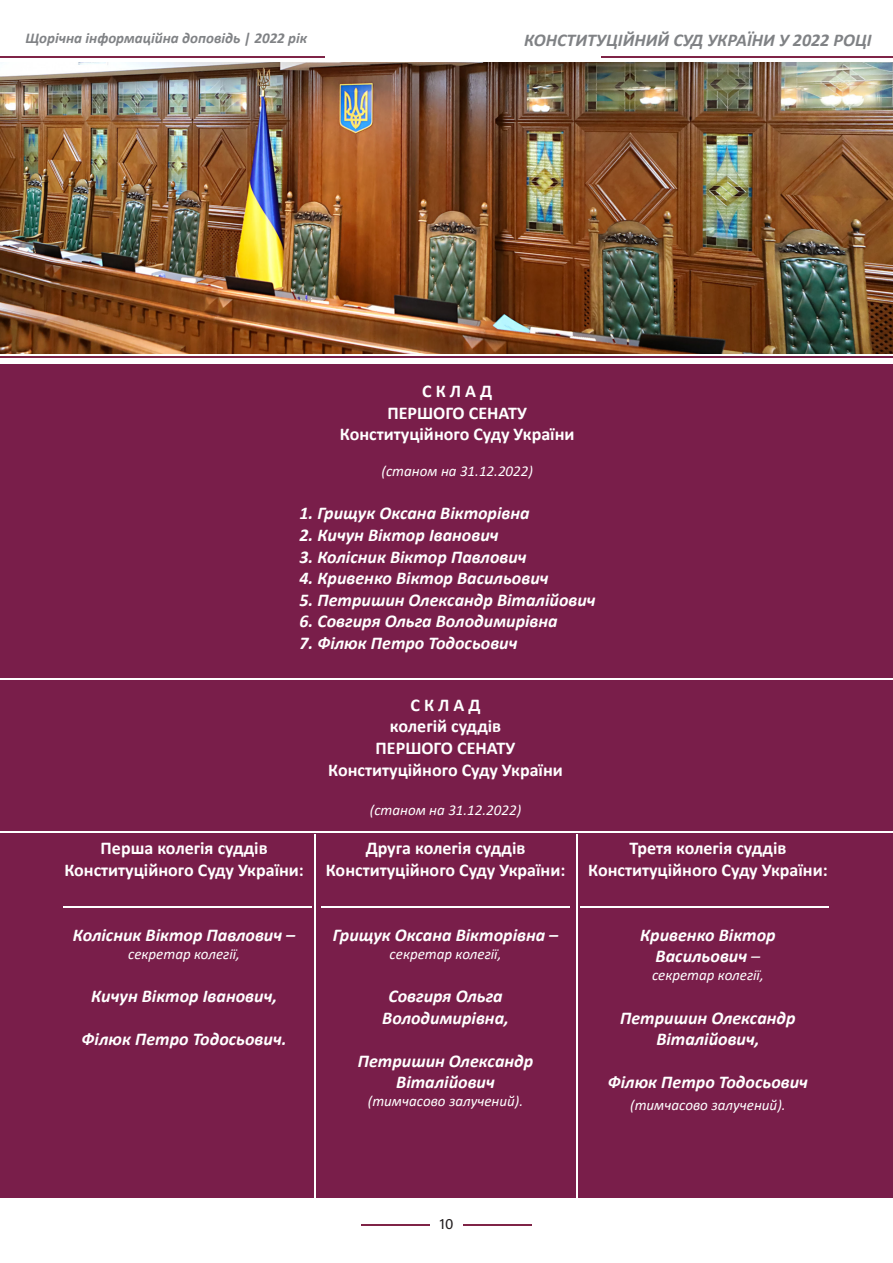
<style>
.page{position:relative;width:893px;height:1263px;background:#fff}
.page>*{position:absolute;margin:0;border:0;box-sizing:border-box;transform-origin:0 0}
.t1{font:italic 700 18px "Calibri";color:#fff}
.t2{font:700 18px "Calibri";color:#fff}
.t3{font:italic 700 18px "Calibri";color:#808285}
.t4{font:italic 15px "Calibri";color:#fff}
.t5{font:italic 700 15px "Calibri";color:#808285}
.t6{font:15px "Acumin Variable Concept";color:#231f20}
.s1{font-weight:400}
</style>
<div class="page">
<img style="left:0;top:56px;width:324px;height:1px">
<img style="left:361px;top:1225px;width:68px;height:1px">
<img style="left:463px;top:1225px;width:68px;height:1px">
<img style="left:601px;top:56px;width:292px;height:1px">
<div style="left:0;top:364px;width:893px;height:834px;background:#791e4a"></div>
<img style="left:0;top:63px;width:893px;height:290px">
<hr style="left:0;top:678px;width:893px;height:1px;background:#fff">
<hr style="left:0;top:831px;width:893px;height:1px;background:#fff">
<hr style="left:576px;top:834px;width:1px;height:364px;background:#fff">
<hr style="left:314px;top:834px;width:1px;height:364px;background:#fff">
<hr style="left:64px;top:906px;width:248px;height:1px;background:#fff">
<hr style="left:321px;top:906px;width:249px;height:1px;background:#fff">
<hr style="left:580px;top:906px;width:248px;height:1px;background:#fff">
<hr style="left:0;top:356px;width:893px;height:1px;background:#791e4a">
<p class="t5" style="left:26px;top:27px;width:283px">Щорічна інформаційна доповідь | 2022 рік</p>
<p class="t3" style="left:524px;top:27px;width:349px">КОНСТИТУЦІЙНИЙ СУД УКРАЇНИ У 2022 РОЦІ</p>
<p class="t2" style="left:422px;top:378px;width:72px">С К Л А Д</p>
<p class="t2" style="left:387px;top:400px;width:141px">ПЕРШОГО СЕНАТУ</p>
<p class="t2" style="left:340px;top:421px;width:236px">Конституційного Суду України</p>
<p class="t4" style="left:381px;top:461px;width:153px">(cтаном на 31.12.2022)</p>
<p class="t1" style="left:299px;top:501px;width:232px">1. Грищук Оксана Вікторівна</p>
<p class="t1" style="left:299px;top:522px;width:201px">2. Кичун Віктор Іванович</p>
<p class="t1" style="left:299px;top:544px;width:229px">3. Колісник Віктор Павлович</p>
<p class="t1" style="left:299px;top:565px;width:251px">4. Кривенко Віктор Васильович</p>
<p class="t1" style="left:299px;top:587px;width:298px">5. Петришин Олександр Віталійович</p>
<p class="t1" style="left:299px;top:609px;width:260px">6. Совгиря Ольга Володимирівна</p>
<p class="t1" style="left:299px;top:630px;width:220px">7. Філюк Петро Тодосьович</p>
<p class="t2" style="left:101px;top:836px;width:169px">Перша колегія суддів</p>
<p class="t2" style="left:64px;top:857px;width:241px">Конституційного Суду України:</p>
<p class="t1" style="left:73px;top:922px;width:224px">Колісник Віктор Павлович –</p>
<p class="t4" style="left:128px;top:943px;width:113px">секретар колегії,</p>
<p class="t1" style="left:91px;top:983px;width:187px">Кичун Віктор Іванович,</p>
<p class="t1" style="left:82px;top:1026px;width:206px">Філюк Петро Тодосьович.</p>
<p class="t2" style="left:410px;top:692px;width:72px">С К Л А Д</p>
<p class="t2" style="left:390px;top:714px;width:113px">колегій суддів</p>
<p class="t2" style="left:376px;top:735px;width:141px">ПЕРШОГО СЕНАТУ</p>
<p class="t2" style="left:328px;top:757px;width:236px">Конституційного Суду України</p>
<p class="t4" style="left:370px;top:800px;width:153px">(cтаном на 31.12.2022)</p>
<p class="t2" style="left:366px;top:836px;width:161px">Друга колегія суддів</p>
<p class="t2" style="left:326px;top:857px;width:241px">Конституційного Суду України:</p>
<p class="t1" style="left:333px;top:922px;width:227px">Грищук Оксана Вікторівна –</p>
<p class="t4" style="left:390px;top:943px;width:113px">секретар колегії,</p>
<p class="t1" style="left:388px;top:983px;width:116px">Совгиря Ольга</p>
<p class="t1" style="left:382px;top:1005px;width:128px">Володимирівна,</p>
<p class="t1" style="left:358px;top:1048px;width:177px">Петришин Олександр</p>
<p class="t1" style="left:396px;top:1070px;width:100px">Віталійович</p>
<p class="t4" style="left:368px;top:1091px;width:157px">(тимчасово залучений).</p>
<p class="t2" style="left:629px;top:836px;width:158px">Третя колегія суддів</p>
<p class="t2" style="left:588px;top:857px;width:241px">Конституційного Суду України:</p>
<p class="t1" style="left:640px;top:922px;width:137px">Кривенко Віктор</p>
<p class="t1" style="left:656px;top:944px;width:106px">Васильович <span class="s1">–</span></p>
<p class="t4" style="left:652px;top:965px;width:113px">секретар колегії,</p>
<p class="t1" style="left:620px;top:1005px;width:177px">Петришин Олександр</p>
<p class="t1" style="left:656px;top:1026px;width:105px">Віталійович,</p>
<p class="t1" style="left:608px;top:1070px;width:202px">Філюк Петро Тодосьович</p>
<p class="t4" style="left:630px;top:1095px;width:157px">(тимчасово залучений).</p>
<p class="t6" style="left:440px;top:1214px;width:15px">10</p>
</div>
